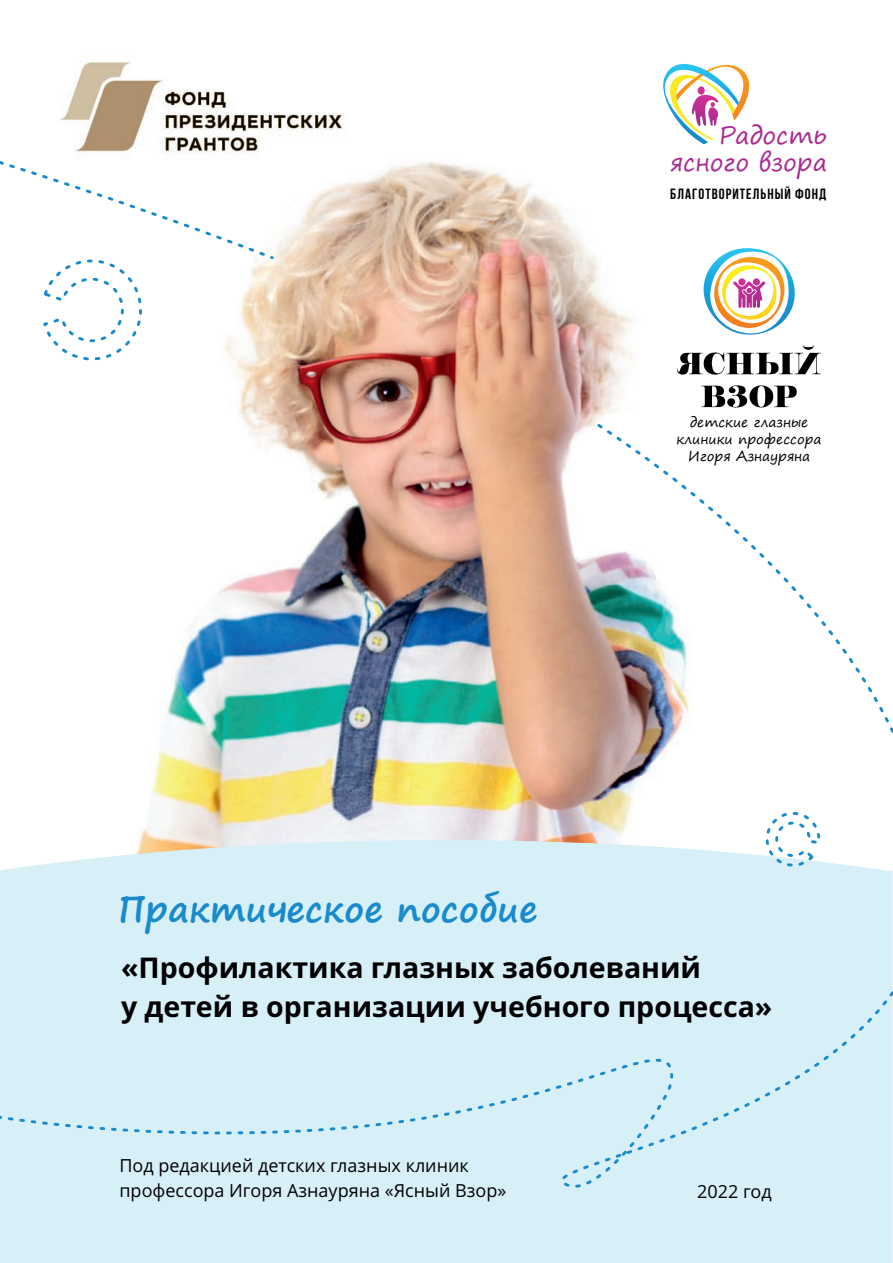
<style>
.page{position:relative;width:893px;height:1263px;background:#fff}
.page>*{position:absolute;margin:0;border:0;box-sizing:border-box;transform-origin:0 0}
.t1{font:700 35.7px "Segoe Print";color:#198acb}
.t2{font:700 28.5px/38.8px "Open Sans";color:#000002}
.t3{font:24.45px/27.5px "Segoe Print";color:#ab2b91;text-align:right}
.t4{font:18px/24.5px "Open Sans";color:#000002}
.t5{font:700 14.85px "Bebas Neue";letter-spacing:.07em;color:#000002}
.t6{font:13.65px/17px "Segoe Print";color:#000002;text-align:center}
</style>
<div class="page">
<div style="left:0;top:1210px;width:893px;height:53px;background:#d7eff7"></div>
<img style="left:0;top:161px;width:893px;height:1049px">
<svg style="left:663px;top:64px;width:87px;height:80px"></svg>
<svg style="left:701px;top:384px;width:96px;height:23px"></svg>
<svg style="left:677px;top:245px;width:144px;height:130px"></svg>
<svg style="left:41px;top:258px;width:102px;height:104px"></svg>
<svg style="left:763px;top:809px;width:59px;height:60px"></svg>
<img style="left:59px;top:62px;width:286px;height:91px">
<h3 class="t3" style="left:670px;top:123px;width:158px">Радость ясного взора</h3>
<p class="t5" style="left:670px;top:187px;width:158px">благотворительный фонд</p>
<p class="t6" style="left:676px;top:414px;width:147px">детские глазные клиники профессора<br>Игоря Азнауряна</p>
<h1 class="t1" style="left:118px;top:891px;width:421px">Практическое пособие</h1>
<h2 class="t2" style="left:121px;top:951px;width:653px">«Профилактика глазных заболеваний<br>у детей в организации учебного процесса»</h2>
<p class="t4" style="left:119px;top:1155px;width:388px">Под редакцией детских глазных клиник профессора Игоря Азнауряна «Ясный Взор»</p>
<p class="t4" style="left:697px;top:1181px;width:76px">2022 год</p>
</div>
